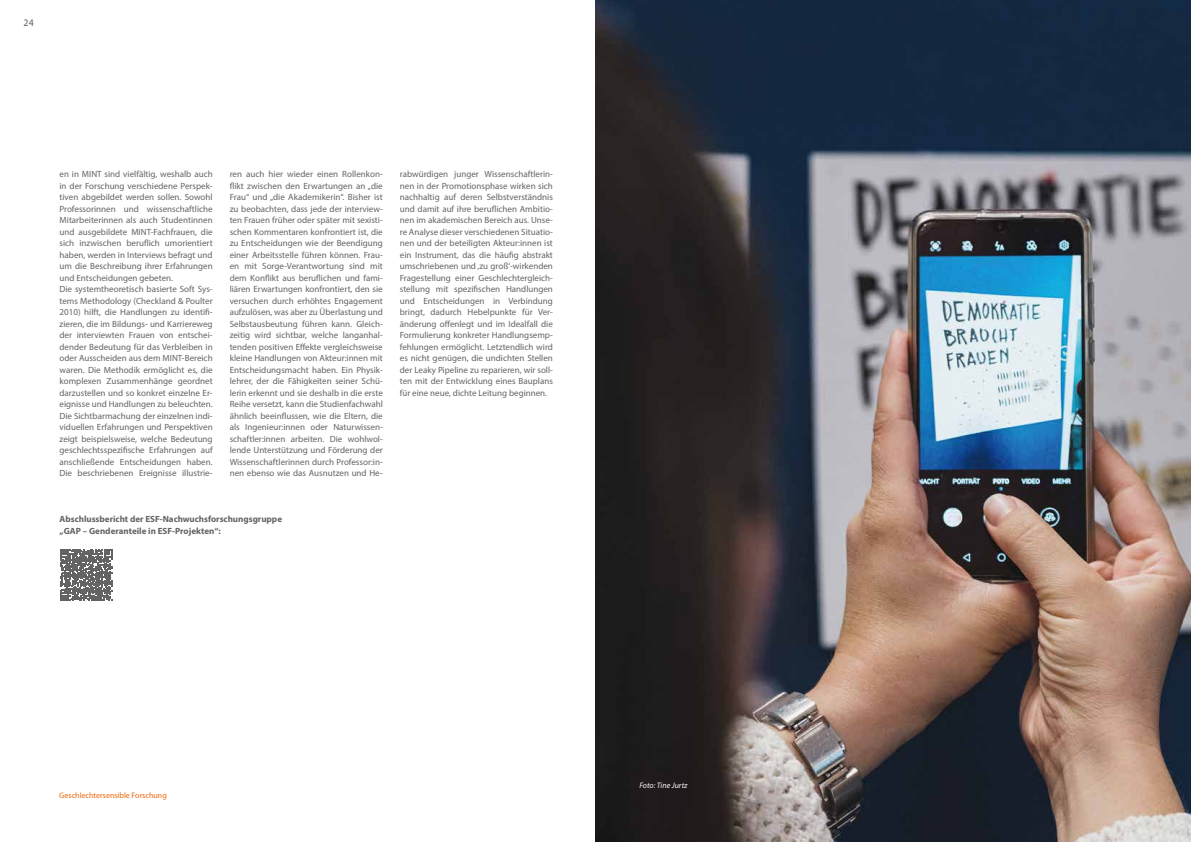
<style>
.page{position:relative;width:1191px;height:842px;background:#fff}
.page>*{position:absolute;margin:0;border:0;box-sizing:border-box;transform-origin:0 0}
.t1{font:10px "Myriad Pro";color:#646363}
.t2{font:9px/11.5px "Myriad Pro";color:#646363;text-align:justify}
.t3{font:700 9px/11.5px "Myriad Pro";color:#646363}
.t4{font:8px "Myriad Pro";color:#ec6608}
.t5{font:italic 8px "Myriad Pro";color:#fff}
</style>
<div class="page">
<svg style="left:61px;top:549px;width:51px;height:52px"></svg>
<img style="left:595px;top:0;width:596px;height:842px">
<p class="t1" style="left:24px;top:17px;width:12px">24</p>
<p class="t2" style="left:60px;top:168px;width:155px;text-align:left">en in MINT sind vielfältig, weshalb auch in der Forschung verschiedene Perspek&shy;tiven abgebildet werden sollen. Sowohl Professorinnen und wissenschaftliche Mitarbeiterinnen als auch Studentinnen und ausgebildete MINT-Fachfrauen, die sich inzwischen beruflich umorientiert haben, werden in Interviews befragt und um die Beschreibung ihrer Erfahrungen und Entscheidungen gebeten.<br>Die systemtheoretisch basierte Soft Sys&shy;tems Methodology (Checkland &amp; Poulter 2010) hilft, die Handlungen zu identifi&shy;zieren, die im Bildungs- und Karriereweg der interviewten Frauen von entschei&shy;dender Bedeutung für das Verbleiben in oder Ausscheiden aus dem MINT-Bereich waren. Die Methodik ermöglicht es, die komplexen Zusammenhänge geordnet darzustellen und so konkret einzelne Er&shy;eignisse und Handlungen zu beleuchten.<br>Die Sichtbarmachung der einzelnen indi&shy;viduellen Erfahrungen und Perspektiven zeigt beispielsweise, welche Bedeutung geschlechtsspezifische Erfahrungen auf anschließende Entscheidungen haben.<br>Die beschriebenen Ereignisse illustrie-</p>
<p class="t2" style="left:230px;top:168px;width:155px">ren auch hier wieder einen Rollenkon&shy;flikt zwischen den Erwartungen an „die Frau“ und „die Akademikerin“. Bisher ist zu beobachten, dass jede der interview&shy;ten Frauen früher oder später mit sexisti&shy;schen Kommentaren konfrontiert ist, die zu Entscheidungen wie der Beendigung einer Arbeitsstelle führen können. Frau&shy;en mit Sorge-Verantwortung sind mit dem Konflikt aus beruflichen und fami&shy;liären Erwartungen konfrontiert, den sie versuchen durch erhöhtes Engagement aufzulösen, was aber zu Überlastung und Selbstausbeutung führen kann. Gleich&shy;zeitig wird sichtbar, welche langanhal&shy;tenden positiven Effekte vergleichsweise kleine Handlungen von Akteur:innen mit Entscheidungsmacht haben. Ein Physik&shy;lehrer, der die Fähigkeiten seiner Schü&shy;lerin erkennt und sie deshalb in die erste Reihe versetzt, kann die Studienfachwahl ähnlich beeinflussen, wie die Eltern, die als Ingenieur:innen oder Naturwissen&shy;schaftler:innen arbeiten. Die wohlwol&shy;lende Unterstützung und Förderung der Wissenschaftlerinnen durch Professor:in&shy;nen ebenso wie das Ausnutzen und He-</p>
<p class="t3" style="left:60px;top:513px;width:224px">Abschlussbericht der ESF-Nachwuchsforschungsgruppe „GAP – Genderanteile in ESF-Projekten“:</p>
<p class="t2" style="left:400px;top:168px;width:155px">rabwürdigen junger Wissenschaftlerin&shy;nen in der Promotionsphase wirken sich nachhaltig auf deren Selbstverständnis und damit auf ihre beruflichen Ambitio&shy;nen im akademischen Bereich aus. Unse&shy;re Analyse dieser verschiedenen Situatio&shy;nen und der beteiligten Akteur:innen ist ein Instrument, das die häufig abstrakt umschriebenen und ‚zu groß‘-wirkenden Fragestellung einer Geschlechtergleich&shy;stellung mit spezifischen Handlungen und Entscheidungen in Verbindung bringt, dadurch Hebelpunkte für Ver&shy;änderung offenlegt und im Idealfall die Formulierung konkreter Handlungsemp&shy;fehlungen ermöglicht. Letztendlich wird es nicht genügen, die undichten Stellen der Leaky Pipeline zu reparieren, wir soll&shy;ten mit der Entwicklung eines Bauplans für eine neue, dichte Leitung beginnen.</p>
<p class="t4" style="left:59px;top:791px;width:109px">Geschlechtersensible Forschung</p>
<p class="t5" style="left:639px;top:781px;width:50px">Foto: Tine Jurtz</p>
</div>
